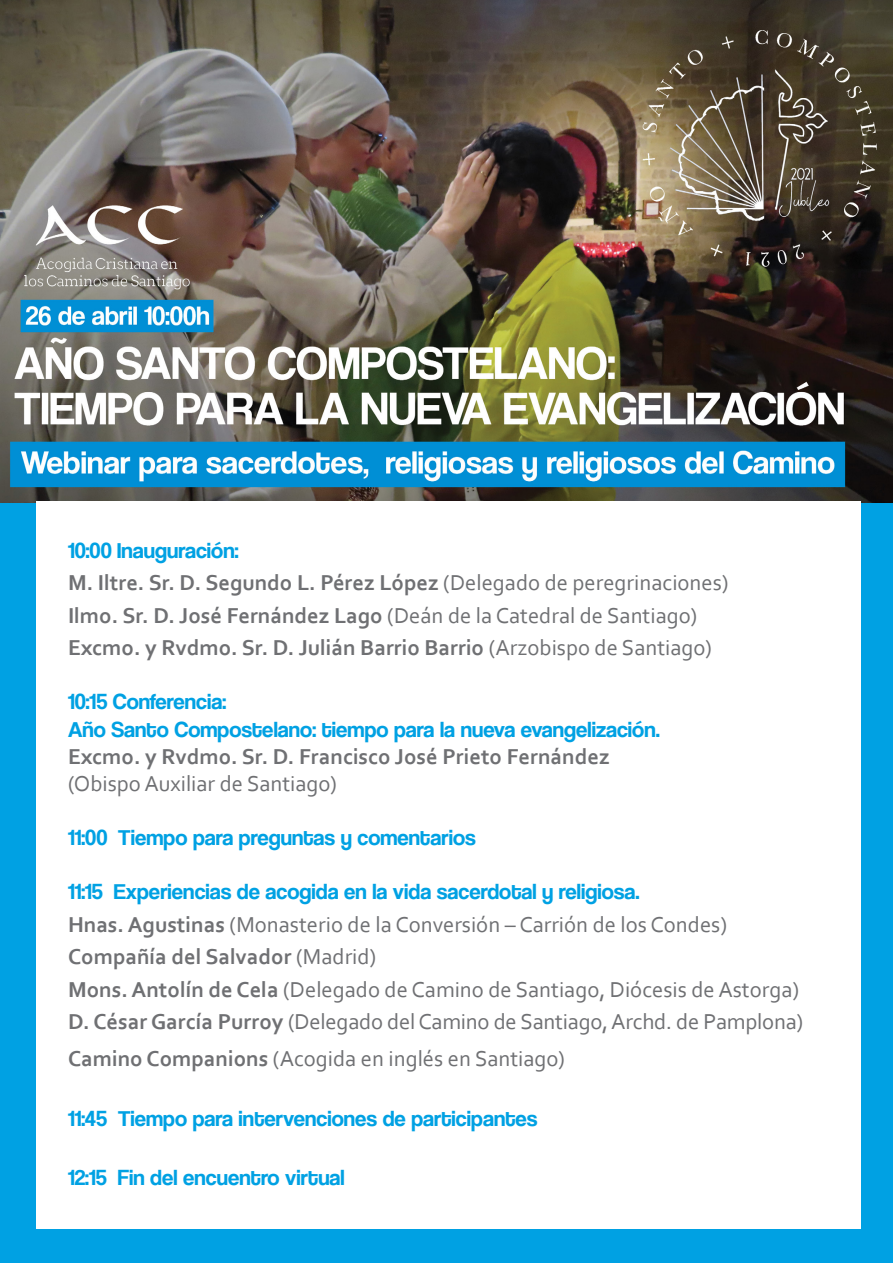
<style>
.page{position:relative;width:893px;height:1263px;background:#fff}
.page>*{position:absolute;margin:0;border:0;box-sizing:border-box;transform-origin:0 0}
.t1{font:22.65px "Corbel";color:#6f7073}
.t2{font:22.65px "Coolvetica Rg";color:#00a1e3}
.t3{font:700 22.65px "Corbel";color:#6f7073}
.s1{font-weight:400}
.s2{font-weight:700}
</style>
<div class="page">
<div style="left:0;top:502px;width:893px;height:761px;background:#00a1e3"></div>
<img style="left:0;top:0;width:893px;height:502px">
<div style="left:36px;top:502px;width:825px;height:727px;background:#fff"></div>
<p class="t2" style="left:68px;top:537px;width:172px">10:00 Inauguración:</p>
<p class="t3" style="left:68px;top:569px;width:662px">M. Iltre. Sr. D. Segundo L. Pérez López <span class="s1">(Delegado de peregrinaciones)</span></p>
<p class="t1" style="left:68px;top:601px;width:631px"><span class="s2">Ilmo. Sr. D. José Fernández Lago</span> (Deán de la Catedral de Santiago)</p>
<p class="t3" style="left:68px;top:634px;width:645px">Excmo. y Rvdmo. Sr. D. Julián Barrio Barrio <span class="s1">(Arzobispo de Santiago)</span></p>
<p class="t2" style="left:68px;top:688px;width:160px">10:15 Conferencia:</p>
<p class="t2" style="left:68px;top:716px;width:593px">Año Santo Compostelano: tiempo para la nueva evangelización.</p>
<p class="t3" style="left:68px;top:742px;width:543px">Excmo. y Rvdmo. Sr. D. Francisco José Prieto Fernández</p>
<p class="t1" style="left:68px;top:769px;width:270px">(Obispo Auxiliar de Santiago)</p>
<p class="t2" style="left:68px;top:824px;width:409px">11:00 Tiempo para preguntas y comentarios</p>
<p class="t2" style="left:68px;top:878px;width:573px">11:15 Experiencias de acogida en la vida sacerdotal y religiosa.</p>
<p class="t1" style="left:68px;top:910px;width:661px"><span class="s2">Hnas. Agustinas</span> (Monasterio de la Conversión – Carrión de los Condes)</p>
<p class="t3" style="left:68px;top:943px;width:310px">Compañía del Salvador <span class="s1">(Madrid)</span></p>
<p class="t1" style="left:68px;top:975px;width:733px"><span class="s2">Mons. Antolín de Cela</span> (Delegado de Camino de Santiago, Diócesis de Astorga)</p>
<p class="t1" style="left:68px;top:1007px;width:737px"><span class="s2">D. César García Purroy</span> (Delegado del Camino de Santiago, Archd. de Pamplona)</p>
<p class="t1" style="left:68px;top:1044px;width:498px"><span class="s2">Camino Companions</span> (Acogida en inglés en Santiago)</p>
<p class="t2" style="left:68px;top:1104px;width:471px">11:45 Tiempo para intervenciones de participantes</p>
<p class="t2" style="left:68px;top:1164px;width:278px">12:15 Fin del encuentro virtual</p>
</div>
